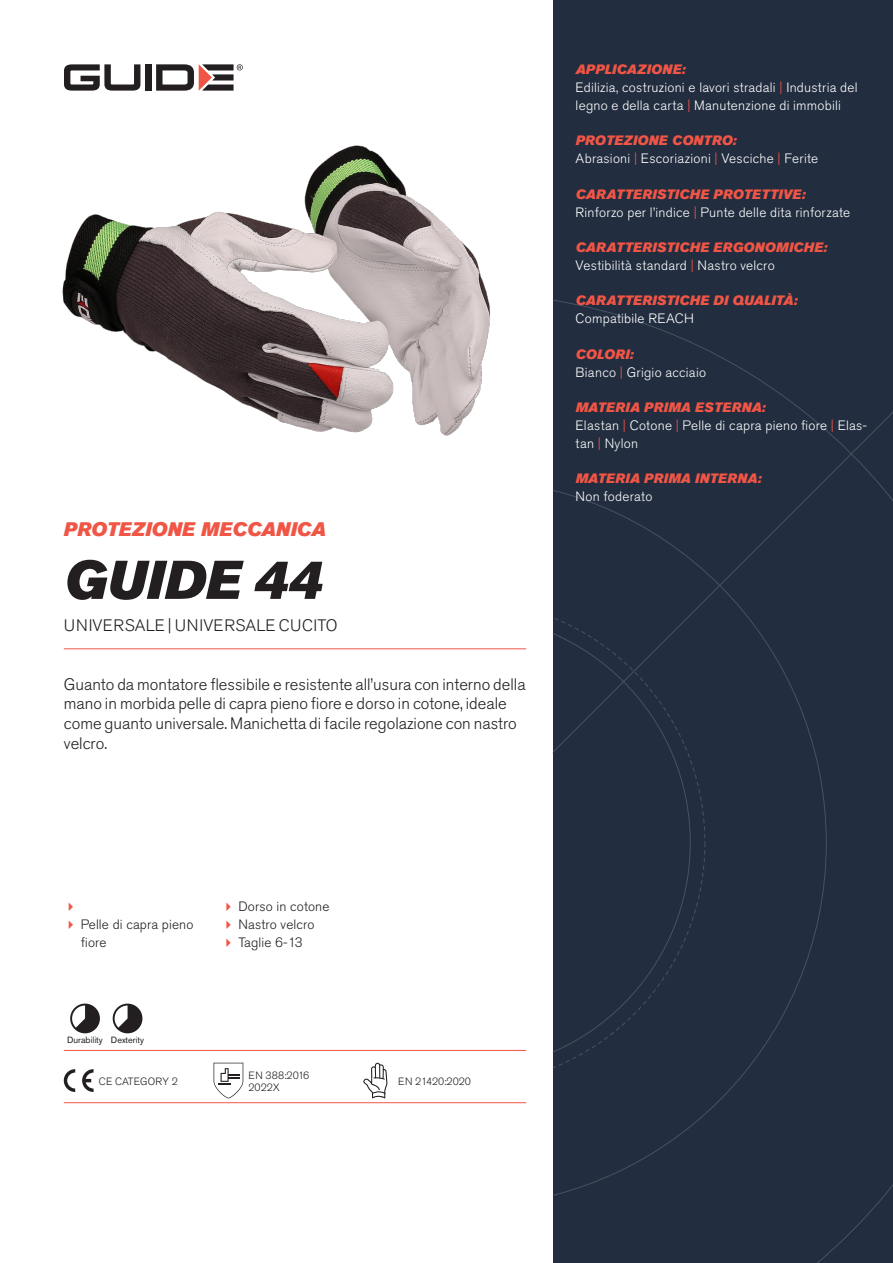
<style>
.page{position:relative;width:893px;height:1263px;background:#fff}
.page>*{position:absolute;margin:0;border:0;box-sizing:border-box;transform-origin:0 0}
.Rubrik{font:italic 54px "Akzidenz Grotesk Pro Super";color:#231f20}
.Överrubrik{font:italic 19.5px "Akzidenz Grotesk Pro Super";color:#f05545}
.Ingress{font:300 16.5px/19.8px "Akzidenz Grotesk Pro";color:#231f20}
.Product_-_AltSegment{font:300 16.5px "Akzidenz Grotesk Pro";letter-spacing:.01em;color:#231f20}
.Produkt_-_Brödtext{font:300 13.5px/18px "Akzidenz Grotesk Pro";letter-spacing:.02em;color:#fff}
.Produkt_-_Namn{font:italic 13.5px "Akzidenz Grotesk Pro Super";letter-spacing:.015em;color:#f05545}
.t1{font:300 13.5px/18px "Akzidenz Grotesk Pro";letter-spacing:.01em;color:#231f20}
.t2{font:300 10.5px "Akzidenz Grotesk Pro";color:#231f20}
.Produkt_-_Egenskaper{font:9px "Akzidenz Grotesk Pro";color:#231f20}
.s1{color:#f05545}
</style>
<div class="page">
<div style="left:145px;top:64px;width:7px;height:27px;background:#231f20"></div>
<svg style="left:156px;top:64px;width:87px;height:27px"></svg>
<svg style="left:64px;top:64px;width:76px;height:27px"></svg>
<div style="left:553px;top:0;width:340px;height:1263px;background:#222d3f"></div>
<svg style="left:553px;top:300px;width:340px;height:963px"></svg>
<hr style="left:64px;top:1050px;width:462px;height:1px;background:#f05545">
<hr style="left:64px;top:1102px;width:462px;height:1px;background:#f05545">
<svg style="left:70px;top:1003px;width:30px;height:30px"></svg>
<svg style="left:113px;top:1003px;width:29px;height:30px"></svg>
<svg style="left:64px;top:1069px;width:11px;height:23px"></svg>
<svg style="left:82px;top:1069px;width:12px;height:23px"></svg>
<svg style="left:214px;top:1063px;width:29px;height:35px"></svg>
<svg style="left:363px;top:1063px;width:24px;height:35px"></svg>
<img style="left:62px;top:145px;width:428px;height:291px">
<hr style="left:64px;top:648px;width:462px;height:1px;background:#f05545">
<p class="Överrubrik" style="left:64px;top:517px;width:264px">PROTEZIONE MECCANICA</p>
<p class="Rubrik" style="left:64px;top:545px;width:260px">GUIDE 44</p>
<p class="Product_-_AltSegment" style="left:64px;top:615px;width:275px">UNIVERSALE | UNIVERSALE CUCITO</p>
<p class="Ingress" style="left:64px;top:674px;width:463px">Guanto da montatore flessibile e resistente all’usura con interno della mano in morbida pelle di capra pieno fiore e dorso in cotone, ideale come guanto universale. Manichetta di facile regolazione con nastro velcro.</p>
<p class="Produkt_-_Namn" style="left:576px;top:60px;width:111px">APPLICAZIONE:</p>
<p class="Produkt_-_Brödtext" style="left:576px;top:78px;width:284px">Edilizia, costruzioni e lavori stradali <span class="s1">|</span> Industria del legno e della carta <span class="s1">|</span> Manutenzione di immobili</p>
<p class="Produkt_-_Namn" style="left:576px;top:132px;width:163px">PROTEZIONE CONTRO:</p>
<p class="Produkt_-_Brödtext" style="left:576px;top:150px;width:244px">Abrasioni <span class="s1">|</span> Escoriazioni <span class="s1">|</span> Vesciche <span class="s1">|</span> Ferite</p>
<p class="Produkt_-_Namn" style="left:576px;top:185px;width:231px">CARATTERISTICHE PROTETTIVE:</p>
<p class="Produkt_-_Brödtext" style="left:576px;top:203px;width:276px">Rinforzo per l’indice <span class="s1">|</span> Punte delle dita rinforzate</p>
<p class="Produkt_-_Namn" style="left:576px;top:238px;width:253px">CARATTERISTICHE ERGONOMICHE:</p>
<p class="Produkt_-_Brödtext" style="left:576px;top:256px;width:201px">Vestibilità standard <span class="s1">|</span> Nastro velcro</p>
<p class="Produkt_-_Namn" style="left:576px;top:292px;width:223px">CARATTERISTICHE DI QUALITÀ:</p>
<p class="Produkt_-_Brödtext" style="left:576px;top:310px;width:120px">Compatibile REACH</p>
<p class="Produkt_-_Namn" style="left:576px;top:345px;width:59px">COLORI:</p>
<p class="Produkt_-_Brödtext" style="left:576px;top:363px;width:132px">Bianco <span class="s1">|</span> Grigio acciaio</p>
<p class="Produkt_-_Namn" style="left:576px;top:398px;width:191px">MATERIA PRIMA ESTERNA:</p>
<p class="Produkt_-_Brödtext" style="left:576px;top:416px;width:293px">Elastan <span class="s1">|</span> Cotone <span class="s1">|</span> Pelle di capra pieno fiore <span class="s1">|</span> Elas&shy;tan <span class="s1">|</span> Nylon</p>
<p class="Produkt_-_Namn" style="left:576px;top:470px;width:187px">MATERIA PRIMA INTERNA:</p>
<p class="Produkt_-_Brödtext" style="left:576px;top:488px;width:78px">Non foderato</p>
<p class="t1" style="left:81px;top:915px;width:114px">Pelle di capra pieno fiore</p>
<p class="Produkt_-_Egenskaper" style="left:67px;top:1034px;width:37px">Durability</p>
<p class="Produkt_-_Egenskaper" style="left:111px;top:1034px;width:35px">Dexterity</p>
<p class="t2" style="left:99px;top:1074px;width:81px">CE CATEGORY 2</p>
<p class="t1" style="left:238px;top:897px;width:93px">Dorso in cotone</p>
<p class="t1" style="left:238px;top:915px;width:77px">Nastro velcro</p>
<p class="t1" style="left:238px;top:933px;width:66px">Taglie 6-13</p>
<p class="t2" style="left:248px;top:1068px;width:62px">EN 388:2016</p>
<p class="t2" style="left:248px;top:1080px;width:33px">2022X</p>
<p class="t2" style="left:398px;top:1074px;width:74px">EN 21420:2020</p>
</div>
